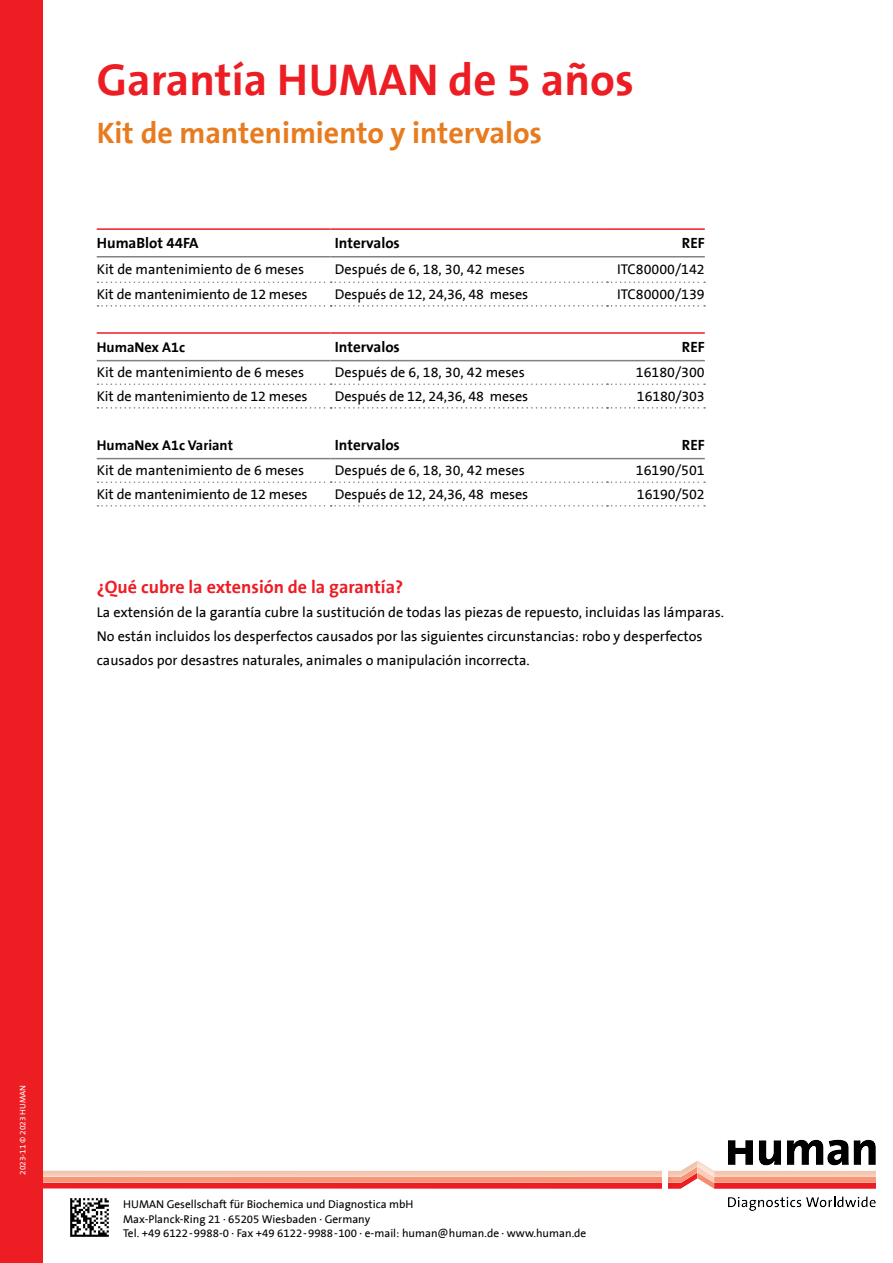
<style>
.page{position:relative;width:893px;height:1263px;background:#fff}
.page>*{position:absolute;margin:0;border:0;box-sizing:border-box;transform-origin:0 0}
.t1{font:700 45px "The Sans B7";color:#ed1d24}
.t2{font:700 30px "The Sans B7";color:#e87b1e}
.t3{font:700 18px "The Sans B7";color:#ed1d24}
.t4{font:700 15px "The Sans B7";color:#000}
.t5{font:14.25px/24px "The Sans B5 Plain";color:#000}
.t6{font:700 14.25px "The Sans B7";color:#000}
.t7{font:11.4px/14.2px "The Sans B5 Plain";color:#000}
.t8{font:8.25px "The Sans B5 Plain";color:#fff}
</style>
<div class="page">
<img style="left:70px;top:1211px;width:39px;height:26px">
<div style="left:21px;top:1130px;width:868px;height:81px;background:#e7dbce;opacity:.5"></div>
<div style="left:0;top:0;width:43px;height:1263px;background:#ed1d24"></div>
<svg style="left:97px;top:281px;width:608px;height:2px"></svg>
<svg style="left:97px;top:383px;width:608px;height:2px"></svg>
<svg style="left:97px;top:481px;width:608px;height:2px"></svg>
<svg style="left:97px;top:505px;width:608px;height:2px"></svg>
<svg style="left:97px;top:305px;width:608px;height:2px"></svg>
<svg style="left:97px;top:407px;width:608px;height:2px"></svg>
<hr style="left:97px;top:332px;width:234px;height:2px;background:#ed1d24">
<hr style="left:331px;top:332px;width:276px;height:2px;background:#ed1d24">
<hr style="left:607px;top:332px;width:98px;height:2px;background:#ed1d24">
<hr style="left:97px;top:256px;width:234px;height:1px;background:#808285">
<hr style="left:331px;top:256px;width:276px;height:1px;background:#808285">
<hr style="left:607px;top:256px;width:98px;height:1px;background:#808285">
<hr style="left:97px;top:360px;width:234px;height:1px;background:#808285">
<hr style="left:331px;top:360px;width:276px;height:1px;background:#808285">
<hr style="left:607px;top:360px;width:98px;height:1px;background:#808285">
<hr style="left:97px;top:458px;width:234px;height:1px;background:#808285">
<hr style="left:331px;top:458px;width:276px;height:1px;background:#808285">
<hr style="left:607px;top:458px;width:98px;height:1px;background:#808285">
<hr style="left:97px;top:228px;width:234px;height:2px;background:#ed1d24">
<hr style="left:331px;top:228px;width:276px;height:2px;background:#ed1d24">
<hr style="left:607px;top:228px;width:98px;height:2px;background:#ed1d24">
<h1 class="t1" style="left:97px;top:56px;width:539px">Garantía HUMAN de 5 años</h1>
<h2 class="t2" style="left:97px;top:117px;width:447px">Kit de mantenimiento y intervalos</h2>
<p class="t4" style="left:97px;top:235px;width:103px">HumaBlot 44FA</p>
<p class="t4" style="left:335px;top:235px;width:67px">Intervalos</p>
<p class="t4" style="left:682px;top:235px;width:24px">REF</p>
<p class="t5" style="left:97px;top:258px;width:209px">Kit de mantenimiento de 6 meses</p>
<p class="t5" style="left:335px;top:258px;width:191px">Después de 6, 18, 30, 42 meses</p>
<p class="t5" style="left:617px;top:258px;width:89px">ITC80000/142</p>
<p class="t5" style="left:97px;top:283px;width:212px">Kit de mantenimiento de 12 meses</p>
<p class="t5" style="left:335px;top:283px;width:195px">Después de 12, 24,36, 48 meses</p>
<p class="t5" style="left:617px;top:283px;width:89px">ITC80000/139</p>
<p class="t6" style="left:97px;top:339px;width:90px">HumaNex A1c</p>
<p class="t4" style="left:335px;top:339px;width:67px">Intervalos</p>
<p class="t4" style="left:682px;top:339px;width:24px">REF</p>
<p class="t5" style="left:97px;top:361px;width:209px">Kit de mantenimiento de 6 meses</p>
<p class="t5" style="left:335px;top:361px;width:191px">Después de 6, 18, 30, 42 meses</p>
<p class="t5" style="left:636px;top:361px;width:70px">16180/300</p>
<p class="t5" style="left:97px;top:385px;width:212px">Kit de mantenimiento de 12 meses</p>
<p class="t5" style="left:335px;top:385px;width:195px">Después de 12, 24,36, 48 meses</p>
<p class="t5" style="left:637px;top:385px;width:69px">16180/303</p>
<p class="t6" style="left:97px;top:437px;width:138px">HumaNex A1c Variant</p>
<p class="t4" style="left:335px;top:437px;width:67px">Intervalos</p>
<p class="t4" style="left:682px;top:437px;width:24px">REF</p>
<p class="t5" style="left:97px;top:459px;width:209px">Kit de mantenimiento de 6 meses</p>
<p class="t5" style="left:335px;top:459px;width:191px">Después de 6, 18, 30, 42 meses</p>
<p class="t5" style="left:636px;top:459px;width:70px">16190/501</p>
<p class="t5" style="left:97px;top:482px;width:212px">Kit de mantenimiento de 12 meses</p>
<p class="t5" style="left:335px;top:482px;width:195px">Después de 12, 24,36, 48 meses</p>
<p class="t5" style="left:637px;top:482px;width:69px">16190/502</p>
<p class="t3" style="left:97px;top:577px;width:308px">¿Qué cubre la extensión de la garantía?</p>
<p class="t5" style="left:97px;top:600px;width:629px">La extensión de la garantía cubre la sustitución de todas las piezas de repuesto, incluidas las lámparas.<br>No están incluidos los desperfectos causados por las siguientes circunstancias: robo y desperfectos causados por desastres naturales, animales o manipulación incorrecta.</p>
<p class="t8" style="left:19px;top:1175px;width:91px;rotate:-90deg">2023-11 © 2023 HUMAN</p>
<p class="t7" style="left:123px;top:1198px;width:465px">HUMAN Gesellschaft für Biochemica und Diagnostica mbH<br>Max-Planck-Ring 21 · 65205 Wiesbaden · Germany<br>Tel. +49 6122-9988-0 · Fax +49 6122-9988-100 · e-mail: human@human.de · www.human.de</p>
</div>
